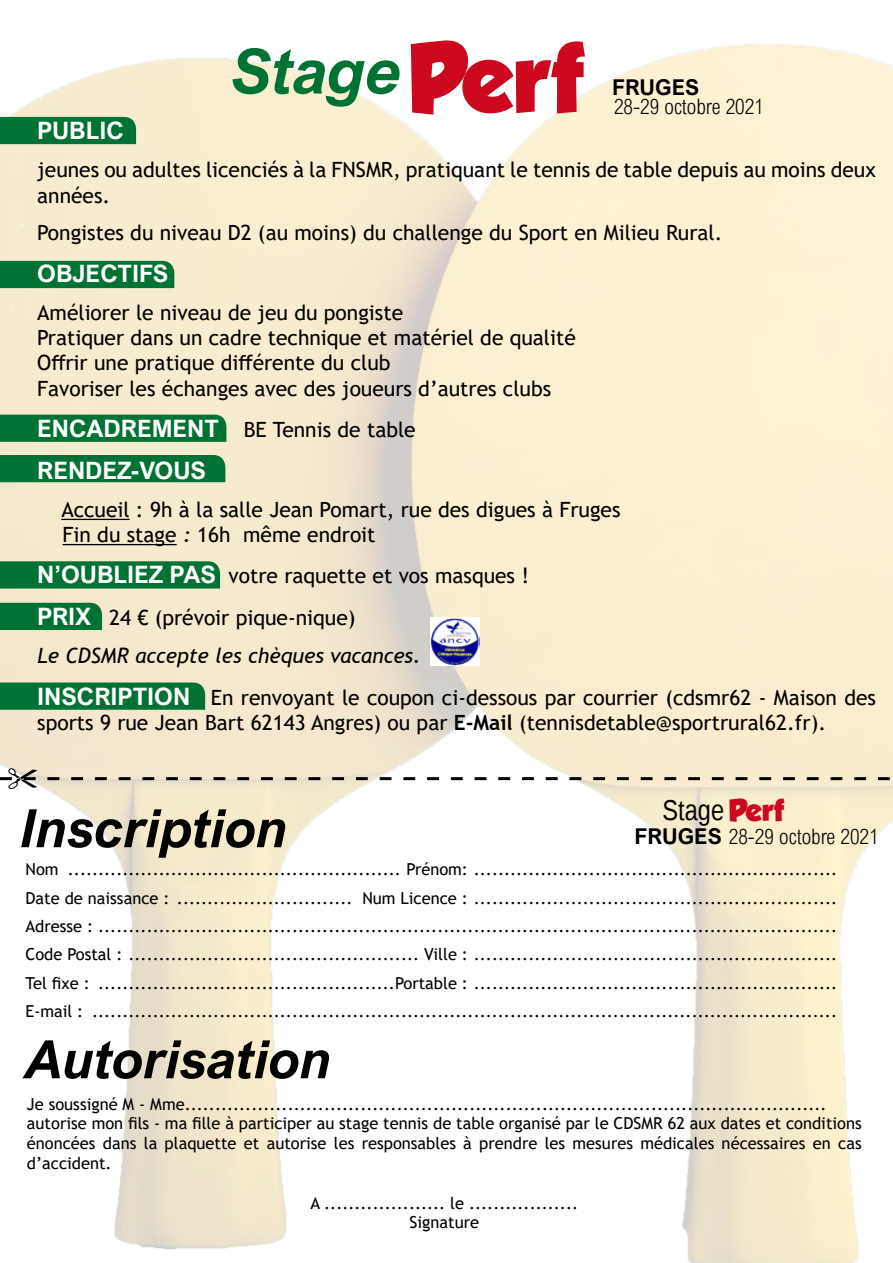
<style>
.page{position:relative;width:893px;height:1263px;background:#fff}
.page>*{position:absolute;margin:0;border:0;box-sizing:border-box;transform-origin:0 0}
.t1{font:87.6px "GROBOLD";color:#cd071e}
.t2{font:italic 700 62.7px "Arial Nova";color:#007233}
.t3{font:italic 700 52.95px "Arial Nova";color:#000}
.t4{font:28.65px "Liberation Sans Narrow";color:#000}
.t5{font:700 24px "Arial Nova";color:#fff}
.t6{font:700 21.75px "Arial Nova";color:#000}
.t7{font:300 21.3px "Arial Nova Cond";color:#000}
.t8{font:21px/25.2px "Trebuchet MS";color:#000}
.t9{font:16.5px/28.3px "Trebuchet MS";color:#000;text-align:justify}
.s1{font-family:"Arial Nova";font-weight:700;font-size:24px;color:#fff}
.s2{font-family:"Trebuchet";font-weight:700;font-style:italic}
.s3{font-style:italic}
.s4{font-weight:700}
.s5{font-family:"GROBOLD";font-size:27.6px;color:#cd071e}
.s6{font-family:"Arial Nova";font-weight:700;font-size:21.75px}
</style>
<div class="page">
<svg style="left:0;top:682px;width:205px;height:28px;background:#077537"></svg>
<img style="left:431px;top:617px;width:49px;height:48px">
<svg style="left:0;top:57px;width:226px;height:573px;background:#bfcfad"></svg>
<svg style="left:0;top:767px;width:890px;height:22px"></svg>
<h2 class="t2" style="left:232px;top:35px;width:172px">Stage</h2>
<h1 class="t1" style="left:407px;top:26px;width:181px">Perf</h1>
<h3 class="t6" style="left:612px;top:74px;width:89px">FRUGES</h3>
<p class="t7" style="left:614px;top:94px;width:151px">28-29 octobre 2021</p>
<h3 class="t5" style="left:37px;top:117px;width:88px">PUBLIC</h3>
<p class="t8" style="left:37px;top:157px;width:840px">jeunes ou adultes licenciés à la FNSMR, pratiquant le tennis de table depuis au moins deux années.</p>
<p class="t8" style="left:37px;top:220px;width:687px">Pongistes du niveau D2 (au moins) du challenge du Sport en Milieu Rural.</p>
<h3 class="t5" style="left:37px;top:259px;width:133px">OBJECTIFS</h3>
<p class="t8" style="left:37px;top:300px;width:540px">Améliorer le niveau de jeu du pongiste<br>Pratiquer dans un cadre technique et matériel de qualité Offrir une pratique différente du club<br>Favoriser les échanges avec des joueurs d’autres clubs</p>
<p class="t8" style="left:37px;top:417px;width:380px"><span class="s1">ENCADREMENT</span> BE Tennis de table</p>
<h3 class="t5" style="left:37px;top:456px;width:170px">RENDEZ-VOUS</h3>
<p class="t8" style="left:61px;top:496px;width:561px">Accueil : 9h à la salle Jean Pomart, rue des digues à Fruges<br>Fin du stage <span class="s2">:</span> 16h même endroit</p>
<p class="t8" style="left:37px;top:555px;width:493px;line-height:41.5px"><span class="s1">N’OUBLIEZ PAS</span> votre raquette et vos masques !<br><span class="s1">PRIX</span> 24 € (prévoir pique-nique)</p>
<p class="t8" style="left:37px;top:635px;width:840px;line-height:41.5px"><span class="s3">Le CDSMR accepte les chèques vacances.<br></span><span class="s1">INSCRIPTION</span> En renvoyant le coupon ci-dessous par courrier (cdsmr62 - Maison des</p>
<p class="t8" style="left:37px;top:709px;width:790px">sports 9 rue Jean Bart 62143 Angres) ou par <span class="s4">E-Mail</span> (tennisdetable@sportrural62.fr).</p>
<h3 class="t3" style="left:21px;top:797px;width:269px">Inscription</h3>
<h3 class="t4" style="left:663px;top:794px;width:124px">Stage <span class="s5">Perf</span></h3>
<p class="t7" style="left:635px;top:823px;width:245px"><span class="s6">FRUGES</span> 28-29 octobre 2021</p>
<p class="t9" style="left:26px;top:855px;width:813px">Nom ....................................................... Prénom: ............................................................<br>Date de naissance : ............................. Num Licence : ............................................................<br>Adresse : ..........................................................................................................................<br>Code Postal : ................................................ Ville : ............................................................<br>Tel fixe : .................................................Portable : ............................................................<br>E-mail : ...........................................................................................................................</p>
<h3 class="t3" style="left:26px;top:1028px;width:308px">Autorisation</h3>
<p class="t9" style="left:27px;top:1094px;width:836px;line-height:19.8px;text-align:left">Je soussigné M - Mme.......................................................................................................... autorise mon fils - ma fille à participer au stage tennis de table organisé par le CDSMR 62 aux dates et conditions énoncées dans la plaquette et autorise les responsables à prendre les mesures médicales nécessaires en cas d’accident.</p>
<p class="t9" style="left:310px;top:1193px;width:269px;line-height:19.8px;text-align:center">A .................... le ..................<br>Signature</p>
</div>
